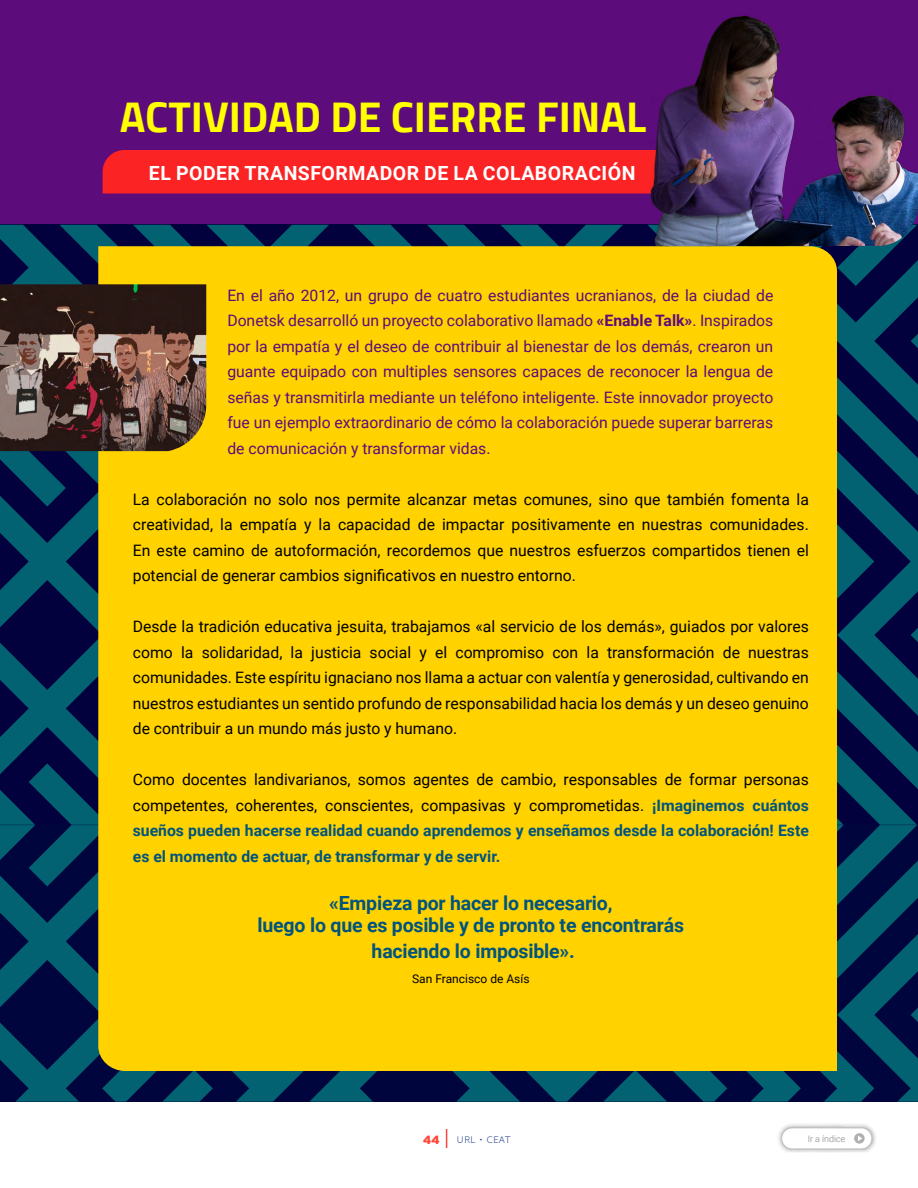
<style>
.page{position:relative;width:918px;height:1188px;background:#fff}
.page>*{position:absolute;margin:0;border:0;box-sizing:border-box;transform-origin:0 0}
.t1{font:700 42.75px "Cairo";color:#ff0}
.t2{font:700 19.5px/22.5px "Roboto";letter-spacing:-.01em;color:#00547d;text-align:center}
.t3{font:700 19.5px "Roboto";letter-spacing:.025em;color:#fff}
.t4{font:15.75px/25.5px "Roboto";color:#000;text-align:justify}
.t5{font:15.75px/25.5px "Roboto";color:#5d0c7b;text-align:justify}
.t6{font:700 15.75px/25.5px "Roboto";color:#00547d;text-align:justify}
.t7{font:12px "Roboto";color:#000}
.t8{font:900 11.85px "Gotham";color:#fd4539}
.t9{font:11.7px "Andis";color:#25408f}
.t10{font:300 9px "Roboto";color:#808285}
.s1{font-weight:700}
.s2{font-weight:400;color:#000}
</style>
<div class="page">
<svg style="left:446px;top:1129px;width:1px;height:19px"></svg>
<img style="left:778px;top:1124px;width:98px;height:28px">
<div style="left:782px;top:1128px;width:89px;height:20px;background:#fff;border-radius:10px"></div>
<svg style="left:854px;top:1133px;width:11px;height:11px"></svg>
<div style="left:0;top:0;width:918px;height:224px;background:#5d0c7b"></div>
<svg style="left:213px;top:225px;width:705px;height:97px;background:#023157"></svg>
<svg style="left:837px;top:322px;width:81px;height:441px;background:#023157"></svg>
<svg style="left:911px;top:628px;width:7px;height:14px"></svg>
<svg style="left:0;top:225px;width:213px;height:600px;background:#023057"></svg>
<div style="left:103px;top:150px;width:540px;height:44px;background:#fb2324"></div>
<svg style="left:0;top:825px;width:176px;height:277px;background:#013156"></svg>
<svg style="left:176px;top:1071px;width:251px;height:31px;background:#012e55"></svg>
<svg style="left:427px;top:763px;width:491px;height:339px;background:#013157"></svg>
<div style="left:98px;top:246px;width:739px;height:825px;background:#ffd200"></div>
<img style="left:643px;top:15px;width:275px;height:231px">
<img style="left:0;top:284px;width:206px;height:167px">
<h1 class="t1" style="left:120px;top:92px;width:528px">ACTIVIDAD DE CIERRE FINAL</h1>
<p class="t3" style="left:149px;top:160px;width:488px">EL PODER TRANSFORMADOR DE LA COLABORACIÓN</p>
<p class="t5" style="left:227px;top:282px;width:548px">En el año 2012, un grupo de cuatro estudiantes ucranianos, de la ciudad de Donetsk desarrolló un proyecto colaborativo llamado <span class="s1">«Enable Talk»</span>. Inspirados por la empatía y el deseo de contribuir al bienestar de los demás, crearon un guante equipado con multiples sensores capaces de reconocer la lengua de señas y transmitirla mediante un teléfono inteligente. Este innovador proyecto fue un ejemplo extraordinario de cómo la colaboración puede superar barreras de comunicación y transformar vidas.</p>
<p class="t4" style="left:133px;top:486px;width:678px">La colaboración no solo nos permite alcanzar metas comunes, sino que también fomenta la creatividad, la empatía y la capacidad de impactar positivamente en nuestras comunidades.<br>En este camino de autoformación, recordemos que nuestros esfuerzos compartidos tienen el potencial de generar cambios significativos en nuestro entorno.</p>
<p class="t4" style="left:133px;top:613px;width:678px">Desde la tradición educativa jesuita, trabajamos «al servicio de los demás», guiados por valores como la solidaridad, la justicia social y el compromiso con la transformación de nuestras comunidades. Este espíritu ignaciano nos llama a actuar con valentía y generosidad, cultivando en nuestros estudiantes un sentido profundo de responsabilidad hacia los demás y un deseo genuino de contribuir a un mundo más justo y humano.</p>
<p class="t6" style="left:133px;top:766px;width:678px"><span class="s2">Como docentes landivarianos, somos agentes de cambio, responsables de formar personas competentes, coherentes, conscientes, compasivas y comprometidas.</span> ¡Imaginemos cuántos sueños pueden hacerse realidad cuando aprendemos y enseñamos desde la colaboración! Este es el momento de actuar, de transformar y de servir.</p>
<p class="t2" style="left:258px;top:891px;width:428px">«Empieza por hacer lo necesario,<br>luego lo que es posible y de pronto te encontrarás</p>
<p class="t2" style="left:372px;top:939px;width:205px">haciendo lo imposible».</p>
<p class="t7" style="left:412px;top:971px;width:119px">San Francisco de Asís</p>
<p class="t8" style="left:423px;top:1131px;width:18px">44</p>
<p class="t9" style="left:457px;top:1132px;width:56px">URL • CEAT</p>
<p class="t10" style="left:808px;top:1132px;width:39px">Ir a índice</p>
</div>
